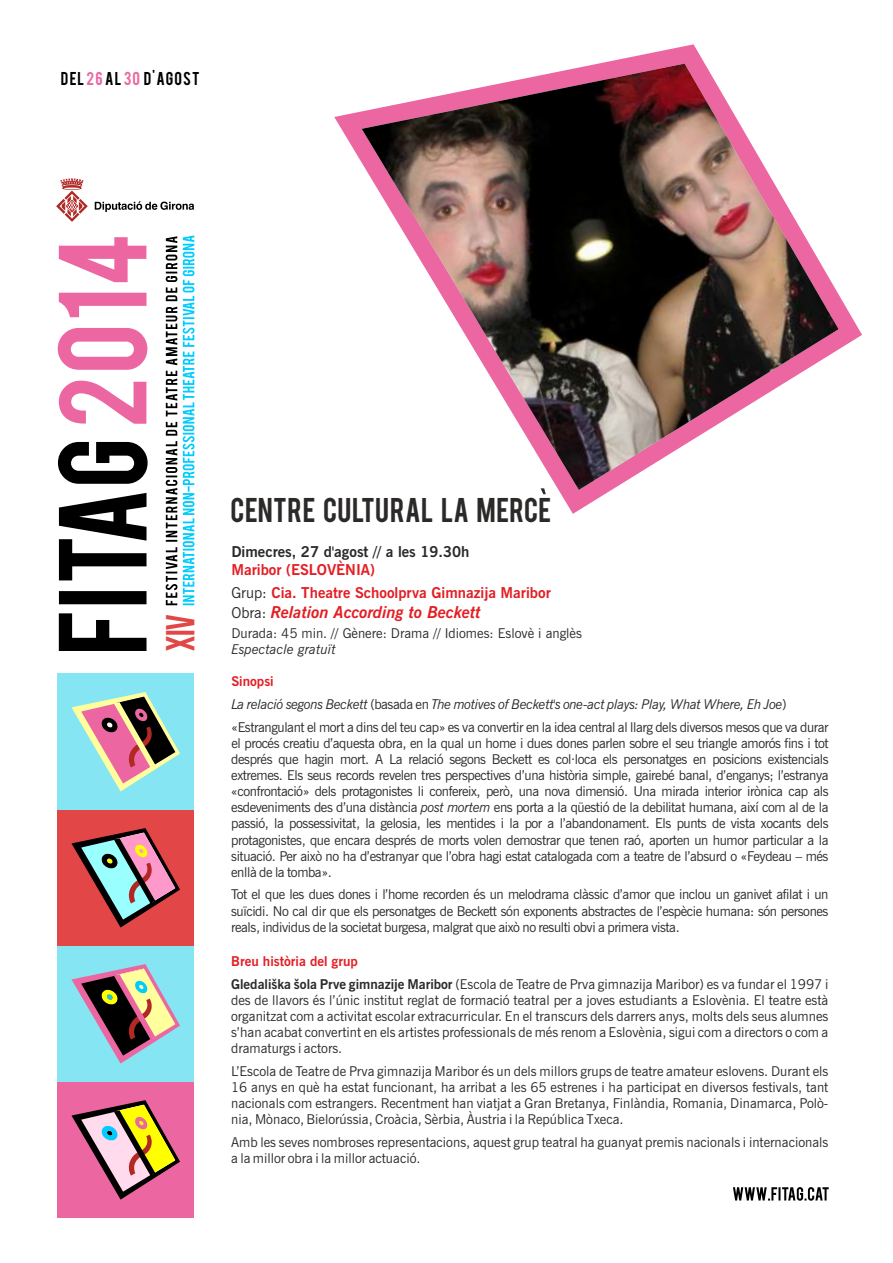
<style>
.page{position:relative;width:893px;height:1263px;background:#fff}
.page>*{position:absolute;margin:0;border:0;box-sizing:border-box;transform-origin:0 0}
.t1{font:31.8px "Bebas";color:#e34646;scale:.91 1}
.t2{font:27px "Bebas";letter-spacing:.015em;color:#2b2a29}
.t3{font:italic 700 16.5px "News Gothic BT";color:#e31e24}
.t4{font:700 15px/23.4px "News Gothic BT";color:#e31e24}
.t5{font:700 15px "News Gothic BT";color:#2b2a29}
.t6{font:14.7px "Bebas";letter-spacing:.085em;color:#000}
.t7{font:13.5px/16.2px "News Gothic BT";color:#2b2a29;text-align:justify}
.t8{font:13.5px/22.6px "News Gothic BT";letter-spacing:-.03em;color:#2b2a29}
.t9{font:italic 13.5px "News Gothic BT";color:#2b2a29}
.s1{color:#ec67a1}
.s2{font-weight:400;color:#2b2a29}
.s3{font-weight:400;font-style:normal;font-size:15px;color:#2b2a29}
.s4{font-weight:700;color:#e31e24}
.s5{font-style:italic}
.s6{font-weight:700}
</style>
<div class="page">
<div style="left:58px;top:1082px;width:136px;height:136px;background:#ec67a1"></div>
<div style="left:58px;top:946px;width:136px;height:136px;background:#85e5f2"></div>
<svg style="left:71px;top:1100px;width:109px;height:99px"></svg>
<svg style="left:71px;top:964px;width:109px;height:99px"></svg>
<svg style="left:95px;top:201px;width:99px;height:11px"></svg>
<svg style="left:56px;top:178px;width:32px;height:44px"></svg>
<svg style="left:58px;top:442px;width:90px;height:209px"></svg>
<svg style="left:58px;top:237px;width:89px;height:187px"></svg>
<svg style="left:183px;top:235px;width:11px;height:370px"></svg>
<svg style="left:166px;top:236px;width:11px;height:369px"></svg>
<svg style="left:334px;top:44px;width:528px;height:470px"></svg>
<img style="left:362px;top:64px;width:477px;height:426px">
<div style="left:58px;top:810px;width:136px;height:136px;background:#e34646"></div>
<div style="left:58px;top:674px;width:136px;height:136px;background:#85e5f2"></div>
<svg style="left:71px;top:692px;width:109px;height:99px"></svg>
<svg style="left:71px;top:828px;width:109px;height:99px"></svg>
<svg style="left:541px;top:488px;width:5px;height:6px"></svg>
<svg style="left:733px;top:1187px;width:96px;height:14px"></svg>
<p class="t6" style="left:61px;top:71px;width:140px">DEL<span class="s1">26</span>AL<span class="s1">30</span> D'AGOST</p>
<h1 class="t1" style="left:165px;top:651px;width:44px;rotate:-90deg">XIV</h1>
<h2 class="t2" style="left:231px;top:496px;width:322px">CENTRE CULTURAL LA MERCE</h2>
<p class="t5" style="left:231px;top:545px;width:240px">Dimecres, 27 d'agost // a les 19.30h</p>
<p class="t4" style="left:231px;top:559px;width:321px">Maribor (ESLOVÈNIA)<br><span class="s2">Grup:</span> Cia. Theatre Schoolprva Gimnazija Maribor</p>
<p class="t3" style="left:231px;top:605px;width:251px"><span class="s3">Obra:</span> Relation According to Beckett</p>
<p class="t7" style="left:231px;top:626px;width:352px">Durada: 45 min. // Gènere: Drama // Idiomes: Eslovè i anglès</p>
<p class="t9" style="left:231px;top:644px;width:106px">Espectacle gratuït</p>
<p class="t8" style="left:231px;top:671px;width:599px"><span class="s4">Sinopsi<br></span><span class="s5">La relació segons Beckett</span> (basada en <span class="s5">The motives of Beckett's one-act plays: Play, What Where, Eh Joe</span>) «Estrangulant el mort a dins del teu cap» es va convertir en la idea central al llarg dels diversos mesos que va durar</p>
<p class="t7" style="left:231px;top:736px;width:599px">el procés creatiu d’aquesta obra, en la qual un home i dues dones parlen sobre el seu triangle amorós fins i tot després que hagin mort. A La relació segons Beckett es col·loca els personatges en posicions existencials extremes. Els seus records revelen tres perspectives d’una història simple, gairebé banal, d’enganys; l’estranya «confrontació» dels protagonistes li confereix, però, una nova dimensió. Una mirada interior irònica cap als esdeveniments des d’una distància <span class="s5">post mortem</span> ens porta a la qüestió de la debilitat humana, així com al de la passió, la possessivitat, la gelosia, les mentides i la por a l’abandonament. Els punts de vista xocants dels protagonistes, que encara després de morts volen demostrar que tenen raó, aporten un humor particular a la situació. Per això no ha d’estranyar que l’obra hagi estat catalogada com a teatre de l’absurd o «Feydeau – més enllà de la tomba».</p>
<p class="t7" style="left:231px;top:888px;width:599px">Tot el que les dues dones i l’home recorden és un melodrama clàssic d’amor que inclou un ganivet afilat i un suïcidi. No cal dir que els personatges de Beckett són exponents abstractes de l’espècie humana: són persones reals, individus de la societat burgesa, malgrat que això no resulti obvi a primera vista.</p>
<p class="t7" style="left:231px;top:951px;width:599px;line-height:22.6px"><span class="s4">Breu història del grup<br></span><span class="s6">Gledališka šola Prve gimnazije Maribor</span> (Escola de Teatre de Prva gimnazija Maribor) es va fundar el 1997 i</p>
<p class="t7" style="left:231px;top:993px;width:599px">des de llavors és l’únic institut reglat de formació teatral per a joves estudiants a Eslovènia. El teatre està organitzat com a activitat escolar extracurricular. En el transcurs dels darrers anys, molts dels seus alumnes s’han acabat convertint en els artistes professionals de més renom a Eslovènia, sigui com a directors o com a dramaturgs i actors.</p>
<p class="t7" style="left:231px;top:1064px;width:599px">L’Escola de Teatre de Prva gimnazija Maribor és un dels millors grups de teatre amateur eslovens. Durant els 16 anys en què ha estat funcionant, ha arribat a les 65 estrenes i ha participat en diversos festivals, tant nacionals com estrangers. Recentment han viatjat a Gran Bretanya, Finlàndia, Romania, Dinamarca, Polò&shy;nia, Mònaco, Bielorússia, Croàcia, Sèrbia, Àustria i la República Txeca.</p>
<p class="t7" style="left:231px;top:1135px;width:599px">Amb les seves nombroses representacions, aquest grup teatral ha guanyat premis nacionals i internacionals a la millor obra i la millor actuació.</p>
</div>
